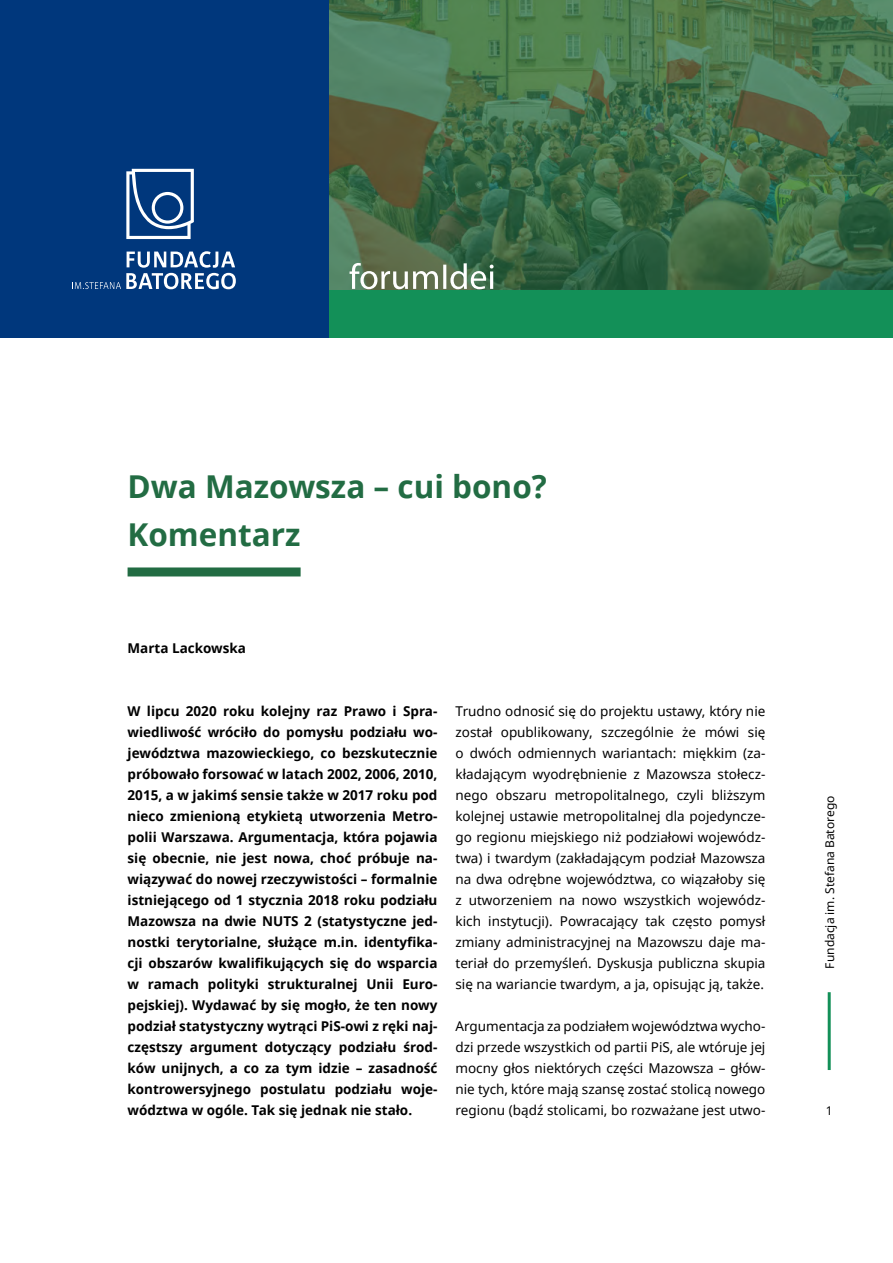
<style>
.page{position:relative;width:893px;height:1263px;background:#fff}
.page>*{position:absolute;margin:0;border:0;box-sizing:border-box;transform-origin:0 0}
.t1{font:700 31.5px/48.8px "Noto Sans";color:#226c43}
.t2{font:13.5px/21px "Noto Sans";color:#000;text-align:justify}
.t3{font:700 13.5px/21px "Noto Sans";color:#000;text-align:justify}
.t4{font:12px "Noto Sans";color:#000}
</style>
<div class="page">
<hr style="left:828px;top:992px;width:3px;height:78px;background:#139058">
<div style="left:0;top:195px;width:893px;height:143px;background:#139058"></div>
<div style="left:128px;top:567px;width:173px;height:9px;background:#226c43"></div>
<img style="left:330px;top:0;width:563px;height:289px">
<svg style="left:350px;top:263px;width:144px;height:26px;background:#86977f"></svg>
<div style="left:0;top:0;width:328px;height:338px;background:#00377c"></div>
<svg style="left:72px;top:251px;width:164px;height:38px"></svg>
<svg style="left:126px;top:169px;width:68px;height:70px"></svg>
<h1 class="t1" style="left:128px;top:461px;width:421px">Dwa Mazowsza – cui bono?<br>Komentarz</h1>
<p class="t3" style="left:128px;top:637px;width:120px">Marta Lackowska</p>
<p class="t3" style="left:128px;top:700px;width:311px">W lipcu 2020 roku kolejny raz Prawo i Spra&shy;wiedliwość wróciło do pomysłu podziału wo&shy;jewództwa mazowieckiego, co bezskutecznie próbowało forsować w latach 2002, 2006, 2010, 2015, a w jakimś sensie także w 2017 roku pod nieco zmienioną etykietą utworzenia Metro&shy;polii Warszawa. Argumentacja, która pojawia się obecnie, nie jest nowa, choć próbuje na&shy;wiązywać do nowej rzeczywistości – formalnie istniejącego od 1 stycznia 2018 roku podziału Mazowsza na dwie NUTS 2 (statystyczne jed&shy;nostki terytorialne, służące m.in. identyfika&shy;cji obszarów kwalifikujących się do wsparcia w ramach polityki strukturalnej Unii Euro&shy;pejskiej). Wydawać by się mogło, że ten nowy podział statystyczny wytrąci PiS-owi z ręki naj&shy;częstszy argument dotyczący podziału środ&shy;ków unijnych, a co za tym idzie – zasadność kontrowersyjnego postulatu podziału woje&shy;wództwa w ogóle. Tak się jednak nie stało.</p>
<p class="t2" style="left:455px;top:700px;width:311px">Trudno odnosić się do projektu ustawy, który nie został opublikowany, szczególnie że mówi się o dwóch odmiennych wariantach: miękkim (za&shy;kładającym wyodrębnienie z Mazowsza stołecz&shy;nego obszaru metropolitalnego, czyli bliższym kolejnej ustawie metropolitalnej dla pojedyncze&shy;go regionu miejskiego niż podziałowi wojewódz&shy;twa) i twardym (zakładającym podział Mazowsza na dwa odrębne województwa, co wiązałoby się z utworzeniem na nowo wszystkich wojewódz&shy;kich instytucji). Powracający tak często pomysł zmiany administracyjnej na Mazowszu daje ma&shy;teriał do przemyśleń. Dyskusja publiczna skupia się na wariancie twardym, a ja, opisując ją, także.</p>
<p class="t2" style="left:455px;top:1015px;width:311px">Argumentacja za podziałem województwa wycho&shy;dzi przede wszystkich od partii PiS, ale wtóruje jej mocny głos niektórych części Mazowsza – głów&shy;nie tych, które mają szansę zostać stolicą nowego regionu (bądź stolicami, bo rozważane jest utwo-</p>
<p class="t4" style="left:821px;top:968px;width:174px;rotate:-90deg">Fundacja im. Stefana Batorego</p>
<p class="t4" style="left:826px;top:1102px;width:8px">1</p>
</div>
